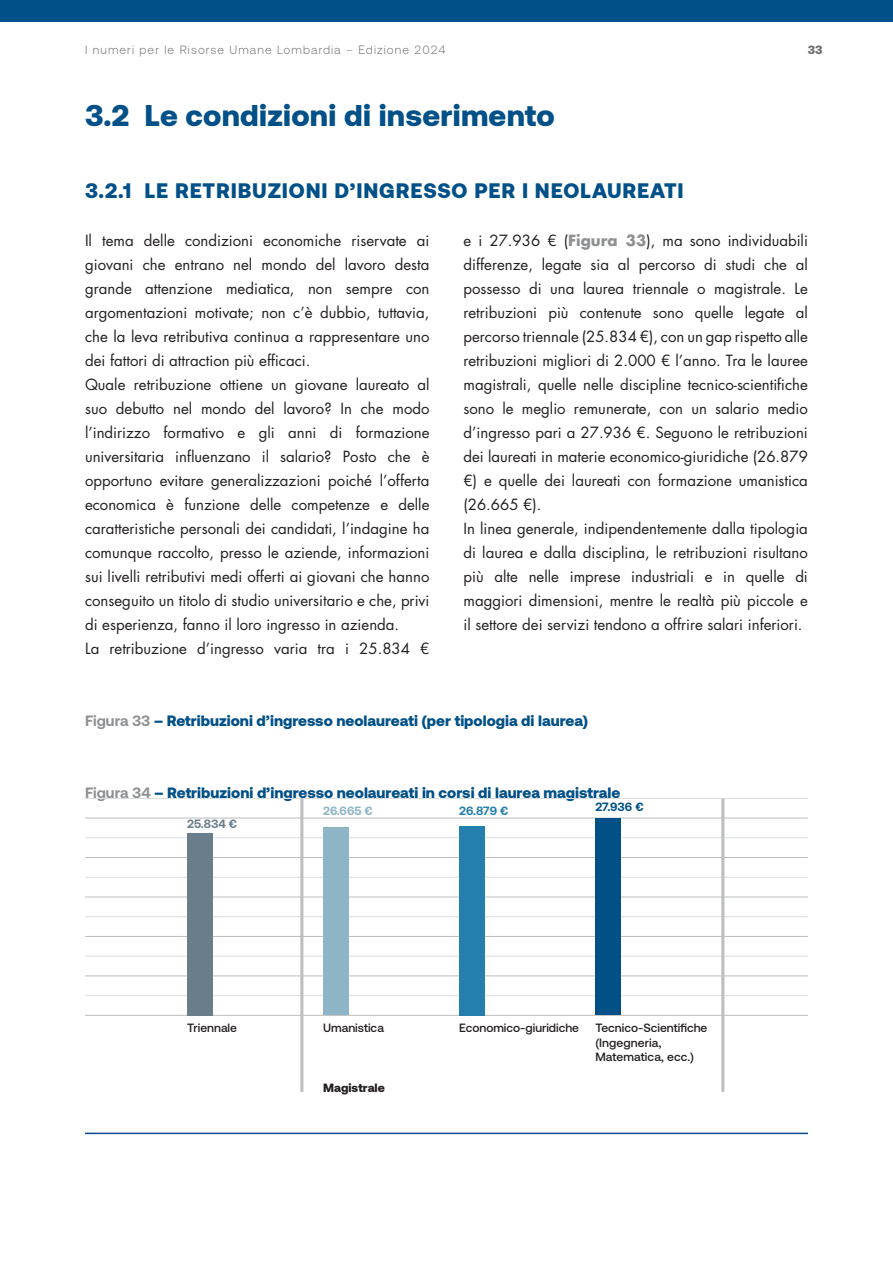
<style>
.page{position:relative;width:893px;height:1263px;background:#fff}
.page>*{position:absolute;margin:0;border:0;box-sizing:border-box;transform-origin:0 0}
.t1{font:900 30px "Aeonik";letter-spacing:.01em;color:#015088}
.t2{font:900 21px "Aeonik";letter-spacing:.04em;color:#015088}
.t3{font:15px/24px "Futura Std";color:#231f20}
.t4{font:900 15px "Aeonik";color:#015088}
.t5{font:500 12px/14.4px "Aeonik";color:#231f20}
.t6{font:300 12px "Aeonik";letter-spacing:.09em;color:#6c6d70}
.t7{font:900 12px "Aeonik";color:#231f20}
.t8{font:700 12px "Aeonik";color:#015088}
.t9{font:700 12px "Aeonik";color:#8db5c6}
.t10{font:700 12px "Aeonik";color:#247faf}
.t11{font:700 12px "Aeonik";color:#697d8b}
.t12{font:900 12px "Aeonik";color:#6c6d70}
.s1{font-weight:700;color:#8e9092}
</style>
<div class="page">
<div style="left:0;top:0;width:893px;height:21px;background:#015088"></div>
<hr style="left:85px;top:818px;width:723px;height:1px;background:#bcbdc0">
<hr style="left:85px;top:857px;width:723px;height:1px;background:#bcbdc0">
<hr style="left:85px;top:936px;width:723px;height:1px;background:#bcbdc0">
<hr style="left:85px;top:877px;width:723px;height:1px;background:#dcdddf">
<hr style="left:85px;top:956px;width:723px;height:1px;background:#dcdddf">
<hr style="left:85px;top:896px;width:723px;height:1px;background:#bcbdc0">
<hr style="left:85px;top:975px;width:723px;height:1px;background:#bcbdc0">
<hr style="left:85px;top:1015px;width:723px;height:1px;background:#bcbdc0">
<hr style="left:85px;top:837px;width:723px;height:1px;background:#dcdddf">
<hr style="left:85px;top:916px;width:723px;height:1px;background:#dcdddf">
<hr style="left:85px;top:995px;width:723px;height:1px;background:#dcdddf">
<hr style="left:85px;top:798px;width:723px;height:1px;background:#dcdddf">
<div style="left:459px;top:826px;width:26px;height:189px;background:#247faf"></div>
<div style="left:323px;top:827px;width:26px;height:188px;background:#8db5c6"></div>
<div style="left:187px;top:833px;width:26px;height:182px;background:#697d8b"></div>
<div style="left:595px;top:818px;width:26px;height:197px;background:#015088"></div>
<hr style="left:300px;top:798px;width:3px;height:294px;background:#bcbdc0">
<hr style="left:721px;top:798px;width:3px;height:294px;background:#bcbdc0">
<hr style="left:85px;top:1132px;width:723px;height:2px;background:#014990">
<p class="t6" style="left:85px;top:43px;width:362px">I numeri per le Risorse Umane Lombardia – Edizione 2024</p>
<p class="t12" style="left:808px;top:43px;width:16px">33</p>
<h1 class="t1" style="left:85px;top:98px;width:471px">3.2 Le condizioni di inserimento</h1>
<h2 class="t2" style="left:85px;top:178px;width:600px">3.2.1 LE RETRIBUZIONI D’INGRESSO PER I NEOLAUREATI</h2>
<p class="t3" style="left:85px;top:229px;width:346px">Il tema delle condizioni economiche riservate ai giovani che entrano nel mondo del lavoro desta grande attenzione mediatica, non sempre con argomentazioni motivate; non c’è dubbio, tuttavia, che la leva retributiva continua a rappresentare uno dei fattori di attraction più efficaci.<br>Quale retribuzione ottiene un giovane laureato al suo debutto nel mondo del lavoro? In che modo l’indirizzo formativo e gli anni di formazione universitaria influenzano il salario? Posto che è opportuno evitare generalizzazioni poiché l’offerta economica è funzione delle competenze e delle caratteristiche personali dei candidati, l’indagine ha comunque raccolto, presso le aziende, informazioni sui livelli retributivi medi offerti ai giovani che hanno conseguito un titolo di studio universitario e che, privi di esperienza, fanno il loro ingresso in azienda.<br>La retribuzione d’ingresso varia tra i 25.834 €</p>
<p class="t3" style="left:463px;top:229px;width:346px">e i 27.936 € (<span class="s1">Figura 33</span>), ma sono individuabili differenze, legate sia al percorso di studi che al possesso di una laurea triennale o magistrale. Le retribuzioni più contenute sono quelle legate al percorso triennale (25.834 €), con un gap rispetto alle retribuzioni migliori di 2.000 € l’anno. Tra le lauree magistrali, quelle nelle discipline tecnico-scientifiche sono le meglio remunerate, con un salario medio d’ingresso pari a 27.936 €. Seguono le retribuzioni dei laureati in materie economico-giuridiche (26.879 €) e quelle dei laureati con formazione umanistica (26.665 €).<br>In linea generale, indipendentemente dalla tipologia di laurea e dalla disciplina, le retribuzioni risultano più alte nelle imprese industriali e in quelle di maggiori dimensioni, mentre le realtà più piccole e il settore dei servizi tendono a offrire salari inferiori.</p>
<p class="t4" style="left:85px;top:712px;width:505px"><span class="s1">Figura 33</span> – Retribuzio ni d’ingresso neolaureati (per tipologia di laurea)</p>
<p class="t4" style="left:85px;top:784px;width:537px"><span class="s1">Figura 34</span> – Retribuzioni d’ingresso neolaureati in corsi di laurea magistrale</p>
<p class="t8" style="left:595px;top:800px;width:50px">27.936 €</p>
<p class="t9" style="left:323px;top:804px;width:51px">26.665 €</p>
<p class="t10" style="left:459px;top:804px;width:51px">26.879 €</p>
<p class="t11" style="left:187px;top:817px;width:51px">25.834 €</p>
<p class="t5" style="left:187px;top:1022px;width:51px">Triennale</p>
<p class="t5" style="left:323px;top:1022px;width:62px">Umanistica</p>
<p class="t7" style="left:323px;top:1080px;width:63px">Magistrale</p>
<p class="t5" style="left:459px;top:1022px;width:121px">Economico-giuridiche</p>
<p class="t5" style="left:595px;top:1022px;width:114px">Tecnico-Scientifiche (Ingegneria,<br>Matematica, ecc.)</p>
</div>
